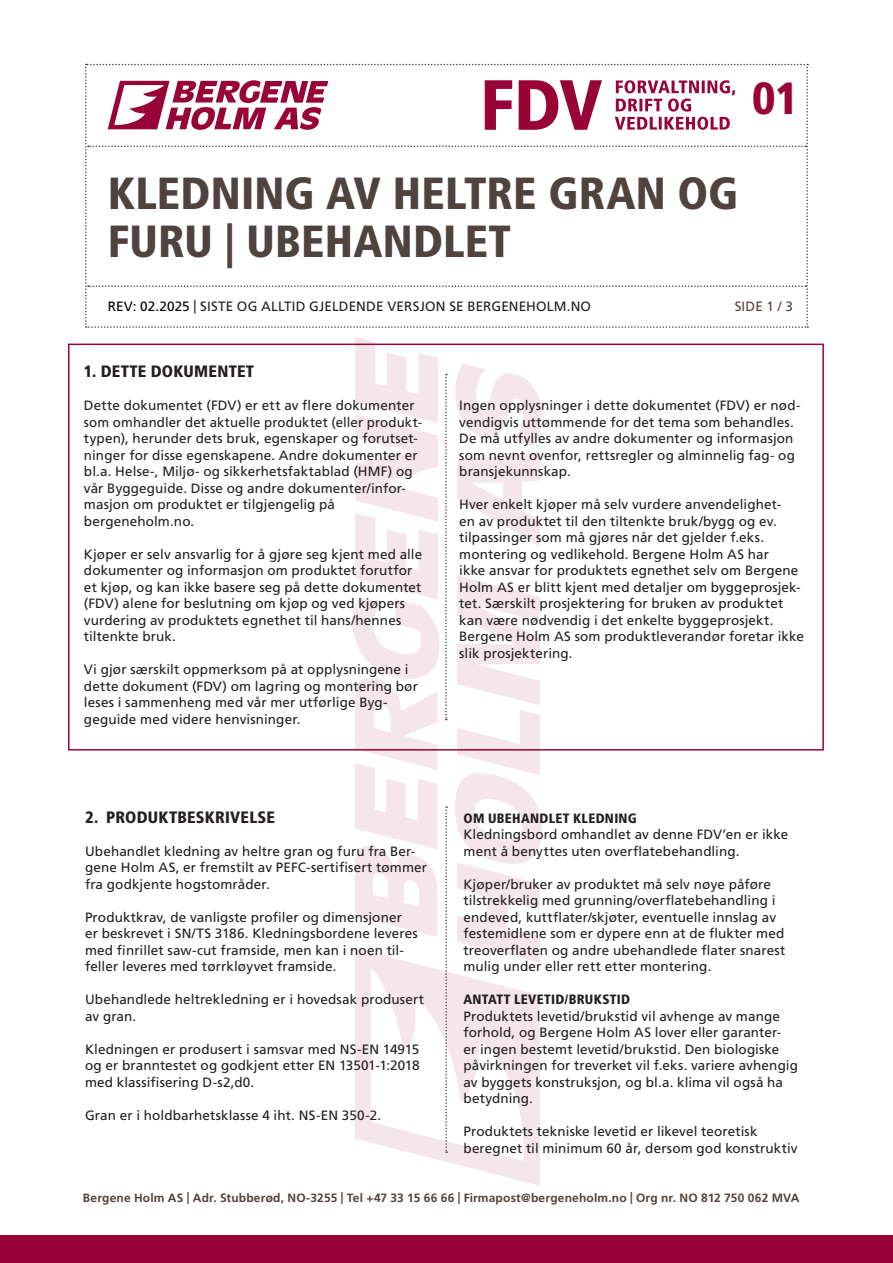
<style>
.page{position:relative;width:893px;height:1263px;background:#fff}
.page>*{position:absolute;margin:0;border:0;box-sizing:border-box;transform-origin:0 0}
.t1{font:900 condensed 45px/48px "Frutiger LT Std";letter-spacing:.005em;color:#50433d}
.t2{font:900 condensed 45px "Frutiger LT Std";color:#990438}
.t3{font:900 condensed 16.5px "Frutiger LT Std";letter-spacing:.01em;color:#231f20}
.t4{font:13.5px/16.5px "Frutiger LT Std";letter-spacing:.01em;color:#231f20}
.t5{font:900 condensed 13.5px "Frutiger LT Std";letter-spacing:.02em;color:#231f20}
.t6{font:13.5px "Frutiger LT Std";color:#50433d}
.t7{font:700 12px "Frutiger LT Std";letter-spacing:.015em;color:#50433d}
.s1{color:#000}
</style>
<div class="page">
<div style="left:0;top:1235px;width:893px;height:28px;background:#990438"></div>
<svg style="left:85px;top:64px;width:723px;height:264px"></svg>
<svg style="left:353px;top:337px;width:189px;height:849px"></svg>
<h1 class="t2" style="left:752px;top:71px;width:48px">01</h1>
<h1 class="t1" style="left:108px;top:169px;width:632px">KLEDNING AV HELTRE GRAN OG<br>FURU | UBEHANDLET</h1>
<p class="t4" style="left:108px;top:298px;width:485px"><span class="s1">REV: 02.2025</span> | SISTE OG ALLTID GJELDENDE VERSJON SE BERGENEHOLM.NO</p>
<p class="t6" style="left:735px;top:299px;width:60px">SIDE 1 / 3</p>
<p class="t3" style="left:84px;top:362px;width:172px">1. DETTE DOKUMENTET</p>
<p class="t4" style="left:84px;top:397px;width:340px">Dette dokumentet (FDV) er ett av flere dokumenter som omhandler det aktuelle produktet (eller produkt&shy;typen), herunder dets bruk, egenskaper og forutset&shy;ninger for disse egenskapene. Andre dokumenter er bl.a. Helse-, Miljø- og sikkerhetsfaktablad (HMF) og vår Byggeguide. Disse og andre dokumenter/infor&shy;masjon om produktet er tilgjengelig på bergeneholm.no.</p>
<p class="t4" style="left:84px;top:546px;width:340px">Kjøper er selv ansvarlig for å gjøre seg kjent med alle dokumenter og informasjon om produktet forutfor et kjøp, og kan ikke basere seg på dette dokumentet (FDV) alene for beslutning om kjøp og ved kjøpers vurdering av produktets egnethet til hans/hennes tiltenkte bruk.</p>
<p class="t4" style="left:84px;top:661px;width:335px">Vi gjør særskilt oppmerksom på at opplysningene i dette dokument (FDV) om lagring og montering bør leses i sammenheng med vår mer utførlige Byg&shy;geguide med videre henvisninger.</p>
<p class="t4" style="left:459px;top:397px;width:343px">Ingen opplysninger i dette dokumentet (FDV) er nød&shy;vendigvis uttømmende for det tema som behandles.<br>De må utfylles av andre dokumenter og informasjon som nevnt ovenfor, rettsregler og alminnelig fag- og bransjekunnskap.</p>
<p class="t4" style="left:459px;top:496px;width:346px">Hver enkelt kjøper må selv vurdere anvendelighet-<br>en av produktet til den tiltenkte bruk/bygg og ev. tilpassinger som må gjøres når det gjelder f.eks. montering og vedlikehold. Bergene Holm AS har<br>ikke ansvar for produktets egnethet selv om Bergene Holm AS er blitt kjent med detaljer om byggeprosjek&shy;tet. Særskilt prosjektering for bruken av produktet kan være nødvendig i det enkelte byggeprosjekt.<br>Bergene Holm AS som produktleverandør foretar ikke slik prosjektering.</p>
<p class="t3" style="left:85px;top:807px;width:191px">2. PRODUKTBESKRIVELSE</p>
<p class="t4" style="left:85px;top:843px;width:344px">Ubehandlet kledning av heltre gran og furu fra Ber&shy;gene Holm AS, er fremstilt av PEFC-sertifisert tømmer fra godkjente hogstområder.</p>
<p class="t4" style="left:85px;top:909px;width:334px">Produktkrav, de vanligste profiler og dimensjoner er beskrevet i SN/TS 3186. Kledningsbordene leveres med finrillet saw-cut framside, men kan i noen til&shy;feller leveres med tørrkløyvet framside.</p>
<p class="t4" style="left:85px;top:991px;width:341px">Ubehandlede heltrekledning er i hovedsak produsert av gran.</p>
<p class="t4" style="left:85px;top:1041px;width:336px;text-align:justify">Kledningen er produsert i samsvar med NS-EN 14915 og er branntestet og godkjent etter EN 13501-1:2018 med klassifisering D-s2,d0.</p>
<p class="t4" style="left:85px;top:1107px;width:298px">Gran er i holdbarhetsklasse 4 iht. NS-EN 350-2.</p>
<p class="t5" style="left:463px;top:810px;width:175px">OM UBEHANDLET KLEDNING</p>
<p class="t4" style="left:463px;top:826px;width:326px">Kledningsbord omhandlet av denne FDV’en er ikke ment å benyttes uten overflatebehandling.</p>
<p class="t4" style="left:463px;top:876px;width:323px">Kjøper/bruker av produktet må selv nøye påføre tilstrekkelig med grunning/overflatebehandling i endeved, kuttflater/skjøter, eventuelle innslag av festemidlene som er dypere enn at de flukter med treoverflaten og andre ubehandlede flater snarest mulig under eller rett etter montering.</p>
<p class="t5" style="left:463px;top:991px;width:168px">ANTATT LEVETID/BRUKSTID</p>
<p class="t4" style="left:463px;top:1008px;width:336px">Produktets levetid/brukstid vil avhenge av mange forhold, og Bergene Holm AS lover eller garanter-<br>er ingen bestemt levetid/brukstid. Den biologiske påvirkningen for treverket vil f.eks. variere avhengig av byggets konstruksjon, og bl.a. klima vil også ha betydning.</p>
<p class="t4" style="left:463px;top:1123px;width:336px">Produktets tekniske levetid er likevel teoretisk beregnet til minimum 60 år, dersom god konstruktiv</p>
<p class="t7" style="left:83px;top:1191px;width:718px">Bergene Holm AS | Adr. Stubberød, NO-3255 | Tel +47 33 15 66 66 | Firmapost@bergeneholm.no | Org nr. NO 812 750 062 MVA</p>
</div>
